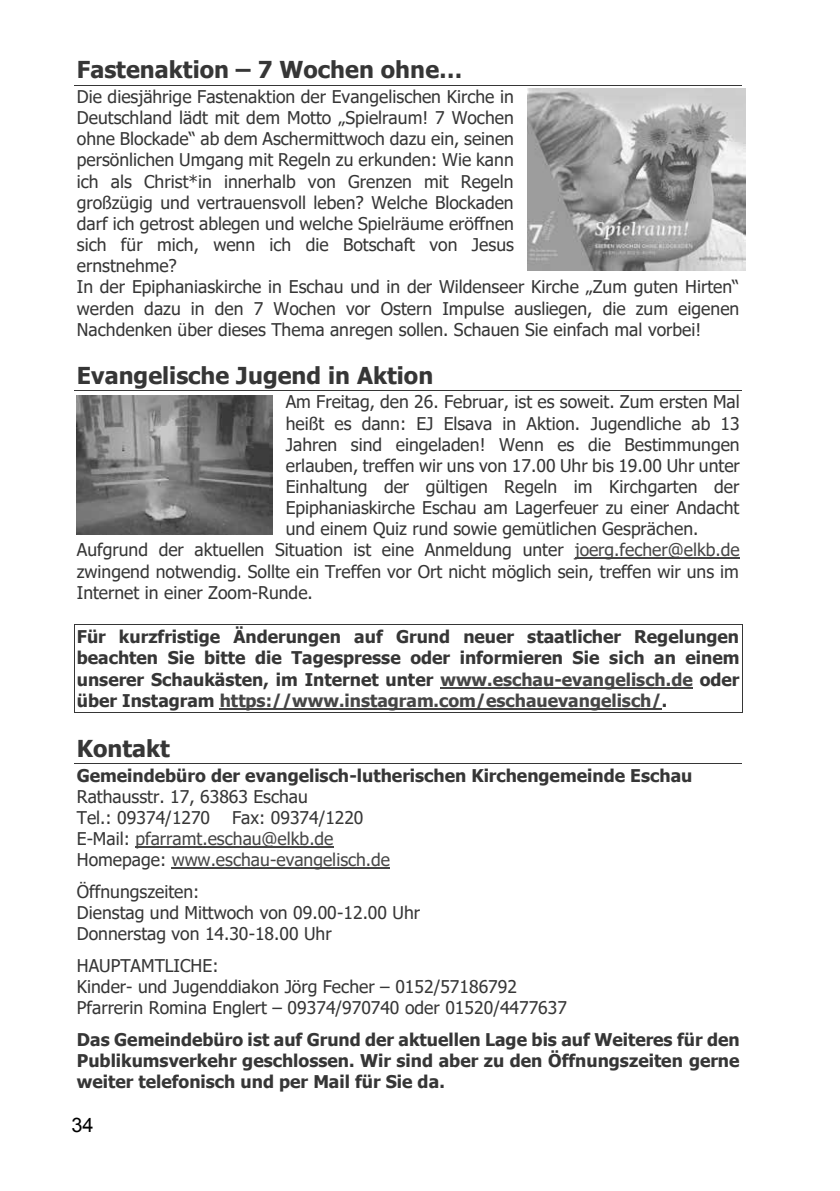
<style>
.page{position:relative;width:840px;height:1191px;background:#fff}
.page>*{position:absolute;margin:0;border:0;box-sizing:border-box;transform-origin:0 0}
.t1{font:700 23.2px "Tahoma";color:#363636}
.t2{font:20px "Arial";color:#000}
.t3{font:17.6px/21.2px "Tahoma";color:#363636}
.t4{font:700 17.6px/21.2px "Tahoma";color:#363636;text-align:justify}
.t5{font:17.6px/21.2px "Tahoma";color:#464646}
.s1{color:#464646}
.s2{color:#363636}
</style>
<div class="page">
<hr style="left:75px;top:85px;width:666px;height:1px;background:#363636">
<hr style="left:75px;top:390px;width:666px;height:1px;background:#363636">
<hr style="left:574px;top:558px;width:165px;height:1px;background:#464646">
<hr style="left:75px;top:623px;width:666px;height:1px;background:#363636">
<hr style="left:440px;top:687px;width:252px;height:1px;background:#464646">
<hr style="left:220px;top:708px;width:441px;height:1px;background:#464646">
<hr style="left:75px;top:712px;width:666px;height:1px;background:#363636">
<svg style="left:74px;top:624px;width:1px;height:89px"></svg>
<hr style="left:75px;top:763px;width:666px;height:1px;background:#363636">
<hr style="left:135px;top:846px;width:198px;height:1px;background:#464646">
<hr style="left:172px;top:867px;width:218px;height:1px;background:#464646">
<img style="left:527px;top:88px;width:217px;height:183px">
<img style="left:77px;top:395px;width:195px;height:139px">
<h1 class="t1" style="left:77px;top:54px;width:387px">Fastenaktion – 7 Wochen ohne…</h1>
<p class="t3" style="left:77px;top:87px;width:663px">Die diesjährige Fastenaktion der Evangelischen Kirche in<br>Deutschland lädt mit dem Motto „Spielraum! 7 Wochen<br>ohne Blockade“ ab dem Aschermittwoch dazu ein, seinen<br>persönlichen Umgang mit Regeln zu erkunden: Wie kann<br>ich als Christ*in innerhalb von Grenzen mit Regeln<br>großzügig und vertrauensvoll leben? Welche Blockaden<br>darf ich getrost ablegen und welche Spielräume eröffnen<br>sich für mich, wenn ich die Botschaft von Jesus<br>ernstnehme?<br>In der Epiphaniaskirche in Eschau und in der Wildenseer Kirche „Zum guten Hirten“ werden dazu in den 7 Wochen vor Ostern Impulse ausliegen, die zum eigenen Nachdenken über dieses Thema anregen sollen. Schauen Sie einfach mal vorbei!</p>
<h1 class="t1" style="left:77px;top:359px;width:358px">Evangelische Jugend in Aktion</h1>
<p class="t3" style="left:285px;top:392px;width:455px">Am Freitag, den 26. Februar, ist es soweit. Zum ersten Mal</p>
<p class="t3" style="left:285px;top:413px;width:455px">heißt es dann: EJ Elsava in Aktion. Jugendliche ab 13</p>
<p class="t3" style="left:285px;top:435px;width:455px">Jahren sind eingeladen! Wenn es die Bestimmungen</p>
<p class="t3" style="left:285px;top:456px;width:455px">erlauben, treffen wir uns von 17.00 Uhr bis 19.00 Uhr unter</p>
<p class="t3" style="left:285px;top:477px;width:455px">Einhaltung der gültigen Regeln im Kirchgarten der</p>
<p class="t3" style="left:285px;top:498px;width:455px">Epiphaniaskirche Eschau am Lagerfeuer zu einer Andacht</p>
<p class="t3" style="left:285px;top:519px;width:414px">und einem Quiz rund sowie gemütlichen Gesprächen.</p>
<p class="t3" style="left:77px;top:540px;width:664px">Aufgrund der aktuellen Situation ist eine Anmeldung unter <span class="s1">joerg.fecher@elkb.de</span></p>
<p class="t3" style="left:77px;top:561px;width:663px">zwingend notwendig. Sollte ein Treffen vor Ort nicht möglich sein, treffen wir uns im</p>
<p class="t3" style="left:77px;top:583px;width:237px">Internet in einer Zoom-Runde.</p>
<p class="t4" style="left:77px;top:627px;width:663px">Für kurzfristige Änderungen auf Grund neuer staatlicher Regelungen beachten Sie bitte die Tagespresse oder informieren Sie sich an einem unserer Schaukästen, im Internet unter <span class="s1">www.eschau-evangelisch.de</span> oder über Instagram <span class="s1">https://www.instagram.com/eschauevangelisch/</span>.</p>
<h1 class="t1" style="left:77px;top:732px;width:94px">Kontakt</h1>
<p class="t4" style="left:77px;top:765px;width:616px">Gemeindebüro der evangelisch-lutherischen Kirchengemeinde Eschau</p>
<p class="t3" style="left:77px;top:786px;width:232px">Rathausstr. 17, 63863 Eschau<br>Tel.: 09374/1270</p>
<p class="t5" style="left:77px;top:808px;width:314px;text-indent:155px"><span class="s2">Fax: 09374/1220<br>E-Mail:</span> pfarramt.eschau@elkb.de<br><span class="s2">Homepage:</span> www.eschau-evangelisch.de</p>
<p class="t3" style="left:77px;top:882px;width:344px">Öffnungszeiten:<br>Dienstag und Mittwoch von 09.00-12.00 Uhr<br>Donnerstag von 14.30-18.00 Uhr</p>
<p class="t3" style="left:77px;top:956px;width:491px">HAUPTAMTLICHE:<br>Kinder- und Jugenddiakon Jörg Fecher – 0152/57186792<br>Pfarrerin Romina Englert – 09374/970740 oder 01520/4477637</p>
<p class="t4" style="left:77px;top:1029px;width:664px">Das Gemeindebüro ist auf Grund der aktuellen Lage bis auf Weiteres für den Publikumsverkehr geschlossen. Wir sind aber zu den Öffnungszeiten gerne weiter telefonisch und per Mail für Sie da.</p>
<p class="t2" style="left:71px;top:1111px;width:24px">34</p>
</div>
